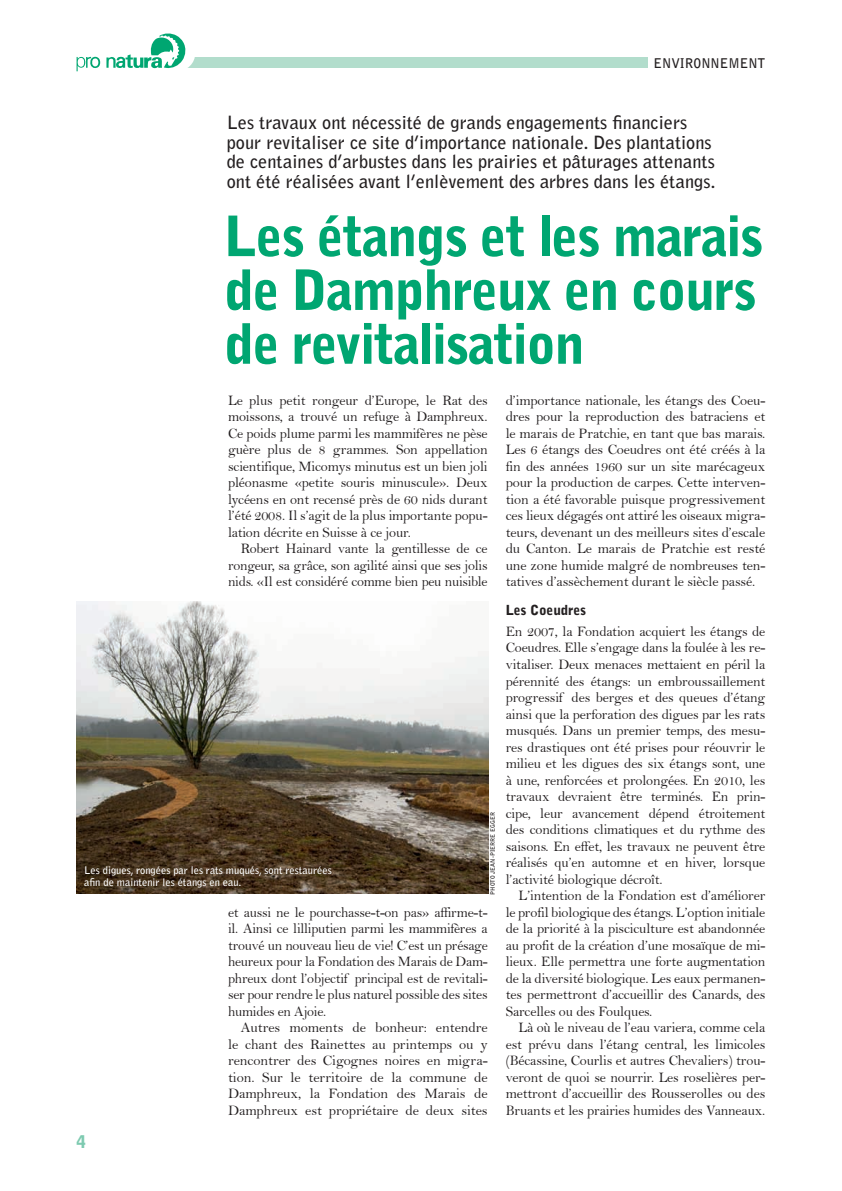
<style>
.page{position:relative;width:842px;height:1191px;background:#fff}
.page>*{position:absolute;margin:0;border:0;box-sizing:border-box;transform-origin:0 0}
.t1{font:900 55.2px/53.8px "Bell Gothic";letter-spacing:-.03em;color:#00a671}
.t2{font:700 18.15px/19.5px "Bell Gothic";color:#231f20}
.t3{font:900 17.4px "Bell Gothic";color:#7dcab0}
.t4{font:14.55px/16.5px "Bell";letter-spacing:-.01em;color:#231f20;text-align:justify}
.t5{font:900 13.8px "Bell Gothic";letter-spacing:-.01em;color:#231f20}
.t6{font:700 13.35px "Bell Gothic";color:#231f20;scale:.96 1}
.t7{font:700 10.5px/12px "Bell Gothic";color:#fff}
.t8{font:700 6px "Bell Gothic";color:#231f20}
</style>
<div class="page">
<div style="left:178px;top:57px;width:470px;height:11px;background:#b2ddcc"></div>
<div style="left:159px;top:36px;width:36px;height:35px;background:#fff;border-radius:50%"></div>
<svg style="left:77px;top:33px;width:109px;height:38px"></svg>
<img style="left:77px;top:601px;width:411px;height:292px">
<p class="t6" style="left:654px;top:55px;width:51px">environn</p>
<p class="t6" style="left:720px;top:55px;width:49px">ement</p>
<p class="t2" style="left:227px;top:113px;width:490px">Les travaux ont nécessité de grands engagements financiers pour revitaliser ce site d’importance nationale. Des plantations de centaines d’arbustes dans les prairies et pâturages attenants ont été réalisées avant l’enlèvement des arbres dans les étangs.</p>
<h1 class="t1" style="left:224px;top:210px;width:541px">Les étangs et les marais de Damphreux en cours de revitalisation</h1>
<p class="t4" style="left:228px;top:392px;width:261px">Le plus petit rongeur d’Europe, le Rat des moissons, a trouvé un refuge à Damphreux.<br>Ce poids plume parmi les mammifères ne pèse guère plus de 8 grammes. Son appellation scientifique, Micomys minutus est un bien joli pléonasme «petite souris minuscule». Deux lycéens en ont recensé près de 60 nids durant l’été 2008. Il s’agit de la plus importante popu&shy;lation décrite en Suisse à ce jour.</p>
<p class="t4" style="left:228px;top:540px;width:261px;text-indent:13px">Robert Hainard vante la gentillesse de ce rongeur, sa grâce, son agilité ainsi que ses jolis nids. «Il est considéré comme bien peu nuisible</p>
<p class="t7" style="left:84px;top:864px;width:249px">Les digues, rongées par les rats muqués, sont restaurées afin de maintenir les étangs en eau.</p>
<p class="t8" style="left:489px;top:894px;width:84px;rotate:-90deg">Photo Jean-Pierre Egger</p>
<p class="t3" style="left:77px;top:1131px;width:11px">4</p>
<p class="t4" style="left:228px;top:903px;width:261px">et aussi ne le pourchasse-t-on pas» affirme-t&shy;il. Ainsi ce lilliputien parmi les mammifères a trouvé un nouveau lieu de vie! C’est un présage heureux pour la Fondation des Marais de Dam&shy;phreux dont l’objectif principal est de revitali&shy;ser pour rendre le plus naturel possible des sites humides en Ajoie.</p>
<p class="t4" style="left:228px;top:1019px;width:261px;text-indent:13px">Autres moments de bonheur: entendre le chant des Rainettes au printemps ou y rencontrer des Cigognes noires en migra&shy;tion. Sur le territoire de la commune de Damphreux, la Fondation des Marais de Damphreux est propriétaire de deux sites</p>
<p class="t4" style="left:506px;top:392px;width:261px">d’importance nationale, les étangs des Coeu&shy;dres pour la reproduction des batraciens et le marais de Pratchie, en tant que bas marais.<br>Les 6 étangs des Coeudres ont été créés à la fin des années 1960 sur un site marécageux pour la production de carpes. Cette interven&shy;tion a été favorable puisque progressivement ces lieux dégagés ont attiré les oiseaux migra&shy;teurs, devenant un des meilleurs sites d’escale du Canton. Le marais de Pratchie est resté une zone humide malgré de nombreuses ten&shy;tatives d’assèchement durant le siècle passé.</p>
<p class="t5" style="left:506px;top:602px;width:82px">Les Coeudres</p>
<p class="t4" style="left:506px;top:623px;width:261px">En 2007, la Fondation acquiert les étangs de Coeudres. Elle s’engage dans la foulée à les re&shy;vitaliser. Deux menaces mettaient en péril la pérennité des étangs: un embroussaillement progressif des berges et des queues d’étang ainsi que la perforation des digues par les rats musqués. Dans un premier temps, des mesu&shy;res drastiques ont été prises pour réouvrir le milieu et les digues des six étangs sont, une à une, renforcées et prolongées. En 2010, les travaux devraient être terminés. En prin&shy;cipe, leur avancement dépend étroitement des conditions climatiques et du rythme des saisons. En effet, les travaux ne peuvent être réalisés qu’en automne et en hiver, lorsque l’activité biologique décroît.</p>
<p class="t4" style="left:506px;top:887px;width:261px;text-indent:13px">L’intention de la Fondation est d’améliorer le profil biologique des étangs. L’option initiale de la priorité à la pisciculture est abandonnée au profit de la création d’une mosaïque de mi&shy;lieux. Elle permettra une forte augmentation de la diversité biologique. Les eaux permanen&shy;tes permettront d’accueillir des Canards, des Sarcelles ou des Foulques.</p>
<p class="t4" style="left:506px;top:1019px;width:261px;text-indent:13px">Là où le niveau de l’eau variera, comme cela est prévu dans l’étang central, les limicoles (Bécassine, Courlis et autres Chevaliers) trou&shy;veront de quoi se nourrir. Les roselières per&shy;mettront d’accueillir des Rousserolles ou des Bruants et les prairies humides des Vanneaux.</p>
</div>
